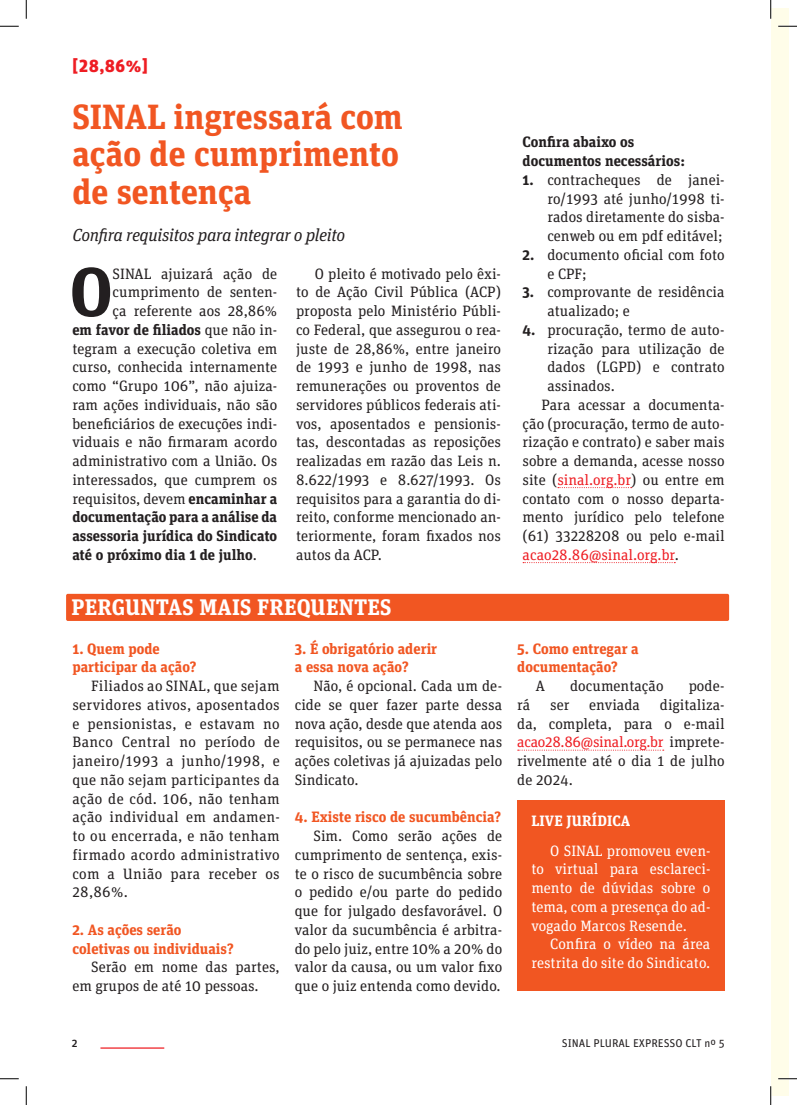
<style>
.page{position:relative;width:797px;height:1105px;background:#fff}
.page>*{position:absolute;margin:0;border:0;box-sizing:border-box;transform-origin:0 0}
.Capitular{font:700 69px "Unit Slab Pro";color:#231f20}
.Titulo{font:700 35px/37.5px "Unit Slab Pro";color:#f15622;text-align:justify}
.inter_fundo{font:700 22.5px "Unit Slab Pro";letter-spacing:.01em;color:#fff}
.Sutia{font:italic 17.5px "Unit Slab Pro";letter-spacing:-.02em;color:#231f20}
.Chapeu{font:900 17.5px "Unit Pro";color:#ee1d23}
.Paragrafo{font:15px/18.8px "Unit Slab Pro";color:#231f20;text-align:justify}
.Capitular-2{font:15px "Unit Slab Pro";color:#231f20}
.Entrevista_pergunta{font:700 15px/18.8px "Unit Slab Pro";color:#f15622}
.Paragrafo-2{font:15px/18.8px "Unit Slab Pro";color:#fff;text-align:justify}
.Capitular-3{font:700 15px "Unit Slab Pro";color:#231f20}
.intertitulo{font:700 15px/18.8px "Unit Slab Pro";color:#231f20}
.intertitulo-2{font:700 15px "Unit Slab Pro";letter-spacing:.01em;color:#fff}
.t1{font:11.25px "Unit Pro";color:#231f20}
.t2{font:500 11.25px "Unit Pro";color:#231f20}
.s1{font-weight:400}
.s2{font-weight:700}
.s3{color:#ee1d23}
</style>
<div class="page">
<div style="left:770px;top:9px;width:18px;height:1087px;background:#fffde9"></div>
<svg style="left:517px;top:750px;width:146px;height:1px"></svg>
<svg style="left:558px;top:487px;width:73px;height:1px"></svg>
<svg style="left:523px;top:562px;width:152px;height:1px"></svg>
<div style="left:66px;top:594px;width:663px;height:27px;background:#f15622;border-radius:2px"></div>
<div style="left:517px;top:800px;width:207px;height:191px;background:#f15622"></div>
<hr style="left:100px;top:1047px;width:64px;height:2px;background:#ee1d23">
<svg style="left:0;top:25px;width:19px;height:2px"></svg>
<svg style="left:778px;top:25px;width:19px;height:2px"></svg>
<svg style="left:0;top:1078px;width:19px;height:1px"></svg>
<svg style="left:778px;top:1078px;width:19px;height:1px"></svg>
<svg style="left:25px;top:0;width:2px;height:19px"></svg>
<svg style="left:25px;top:1086px;width:2px;height:19px"></svg>
<svg style="left:770px;top:0;width:1px;height:19px"></svg>
<svg style="left:770px;top:1086px;width:1px;height:19px"></svg>
<p class="Chapeu" style="left:72px;top:53px;width:77px">[28,86%]</p>
<p class="Titulo" style="left:72px;top:96px;width:332px">SINAL ingressará com ação de cumprimento de sentença</p>
<p class="Sutia" style="left:72px;top:223px;width:274px">Confira requisitos para integrar o pleito</p>
<p class="Capitular" style="left:70px;top:241px;width:44px">O</p>
<p class="Capitular-2" style="left:113px;top:263px;width:166px">SINAL ajuizará ação de</p>
<p class="Capitular-2" style="left:113px;top:282px;width:166px">cumprimento de senten-</p>
<p class="Capitular-2" style="left:113px;top:301px;width:166px">ça referente aos 28,86%</p>
<p class="Capitular-3" style="left:72px;top:319px;width:206px">em favor de filiados <span class="s1">que não in-</span></p>
<p class="Capitular-2" style="left:72px;top:338px;width:206px">tegram a execução coletiva em</p>
<p class="Capitular-2" style="left:72px;top:357px;width:206px">curso, conhecida internamente</p>
<p class="Capitular-2" style="left:72px;top:376px;width:206px">como “Grupo 106”, não ajuiza-</p>
<p class="Capitular-2" style="left:72px;top:395px;width:206px">ram ações individuais, não são</p>
<p class="Capitular-2" style="left:72px;top:413px;width:206px">beneficiários de execuções indi-</p>
<p class="Capitular-2" style="left:72px;top:432px;width:206px">viduais e não firmaram acordo</p>
<p class="Capitular-2" style="left:72px;top:451px;width:206px">administrativo com a União. Os</p>
<p class="Capitular-2" style="left:72px;top:470px;width:206px">interessados, que cumprem os</p>
<p class="Capitular-2" style="left:72px;top:488px;width:206px">requisitos, devem <span class="s2">encaminhar a</span></p>
<p class="Capitular-3" style="left:72px;top:506px;width:206px">documentação para a análise da</p>
<p class="Capitular-3" style="left:72px;top:525px;width:206px">assessoria jurídica do Sindicato</p>
<p class="Capitular-3" style="left:72px;top:544px;width:186px">até o próximo dia 1 de julho<span class="s1">.</span></p>
<p class="Paragrafo" style="left:296px;top:264px;width:206px;text-indent:19px">O pleito é motivado pelo êxi&shy;to de Ação Civil Pública (ACP) proposta pelo Ministério Públi&shy;co Federal, que assegurou o rea&shy;juste de 28,86%, entre janeiro de 1993 e junho de 1998, nas remunerações ou proventos de servidores públicos federais ati&shy;vos, aposentados e pensionis&shy;tas, descontadas as reposições realizadas em razão das Leis n.<br>8.622/1993 e 8.627/1993. Os requisitos para a garantia do di&shy;reito, conforme mencionado an&shy;teriormente, foram fixados nos autos da ACP.</p>
<p class="inter_fundo" style="left:71px;top:591px;width:321px">PERGUNTAS MAIS FREQUENTES</p>
<p class="Entrevista_pergunta" style="left:72px;top:638px;width:126px">1. Quem pode participar da ação?</p>
<p class="Paragrafo" style="left:72px;top:676px;width:209px;text-indent:19px">Filiados ao SINAL, que sejam servidores ativos, aposentados e pensionistas, e estavam no Banco Central no período de janeiro/1993 a junho/1998, e que não sejam participantes da ação de cód. 106, não tenham ação individual em andamen&shy;to ou encerrada, e não tenham firmado acordo administrativo com a União para receber os 28,86%.</p>
<p class="Entrevista_pergunta" style="left:72px;top:919px;width:163px">2. As ações serão coletivas ou individuais?</p>
<p class="Paragrafo" style="left:72px;top:957px;width:209px;text-indent:19px">Serão em nome das partes, em grupos de até 10 pessoas.</p>
<p class="Entrevista_pergunta" style="left:295px;top:638px;width:144px">3. É obrigatório aderir a essa nova ação?</p>
<p class="Paragrafo" style="left:295px;top:676px;width:209px;text-indent:19px">Não, é opcional. Cada um de&shy;cide se quer fazer parte dessa nova ação, desde que atenda aos requisitos, ou se permanece nas ações coletivas já ajuizadas pelo Sindicato.</p>
<p class="Entrevista_pergunta" style="left:295px;top:807px;width:208px">4. Existe risco de sucumbência?</p>
<p class="Paragrafo" style="left:295px;top:826px;width:209px;text-indent:19px">Sim. Como serão ações de cumprimento de sentença, exis&shy;te o risco de sucumbência sobre o pedido e/ou parte do pedido que for julgado desfavorável. O valor da sucumbência é arbitra&shy;do pelo juiz, entre 10% a 20% do valor da causa, ou um valor fixo que o juiz entenda como devido.</p>
<p class="intertitulo" style="left:522px;top:132px;width:164px">Confira abaixo os documentos necessários:</p>
<p class="Paragrafo" style="left:547px;top:170px;width:179px;text-indent:-25px"><span class="s2">1.</span> contracheques de janei&shy;ro/1993 até junho/1998 ti&shy;rados diretamente do sisba&shy;cenweb ou em pdf editável;</p>
<p class="Paragrafo" style="left:547px;top:245px;width:179px;text-indent:-25px"><span class="s2">2.</span> documento oficial com foto e CPF;</p>
<p class="Paragrafo" style="left:547px;top:282px;width:179px;text-indent:-25px"><span class="s2">3.</span> comprovante de residência atualizado; e</p>
<p class="Paragrafo" style="left:547px;top:320px;width:179px;text-indent:-25px"><span class="s2">4.</span> procuração, termo de auto&shy;rização para utilização de dados (LGPD) e contrato assinados.</p>
<p class="Paragrafo" style="left:522px;top:395px;width:203px;text-indent:19px">Para acessar a documenta&shy;ção (procuração, termo de auto&shy;rização e contrato) e saber mais sobre a demanda, acesse nosso site (<span class="s3">sinal.org.br</span>) ou entre em contato com o nosso departa&shy;mento jurídico pelo telefone (61) 33228208 ou pelo e-mail <span class="s3">acao28.86@sinal.org.br</span>.</p>
<p class="Entrevista_pergunta" style="left:517px;top:638px;width:123px">5. Como entregar a documentação?</p>
<p class="Paragrafo" style="left:536px;top:676px;width:11px">A</p>
<p class="Paragrafo" style="left:570px;top:676px;width:95px">documentação</p>
<p class="Paragrafo" style="left:688px;top:676px;width:37px">pode-</p>
<p class="Paragrafo" style="left:517px;top:695px;width:15px">rá</p>
<p class="Paragrafo" style="left:550px;top:695px;width:21px">ser</p>
<p class="Paragrafo" style="left:589px;top:695px;width:52px">enviada</p>
<p class="Paragrafo" style="left:517px;top:695px;width:209px;text-indent:143px">digitaliza&shy;da, completa, para o e-mail <span class="s3">acao28.86@sinal.org.br</span> imprete&shy;rivelmente até o dia 1 de julho de 2024.</p>
<p class="intertitulo-2" style="left:531px;top:810px;width:100px">LIVE JURÍDICA</p>
<p class="Paragrafo-2" style="left:531px;top:841px;width:180px;text-indent:19px">O SINAL promoveu even&shy;to virtual para esclareci&shy;mento de dúvidas sobre o tema, com a presença do ad&shy;vogado Marcos Resende.</p>
<p class="Paragrafo-2" style="left:531px;top:934px;width:180px;text-align:right">Confira o vídeo na área restrita do site do Sindicato.</p>
<p class="t2" style="left:72px;top:1035px;width:7px">2</p>
<p class="t1" style="left:562px;top:1036px;width:164px">SINAL PLURAL EXPRESSO CLT nº 5</p>
</div>
